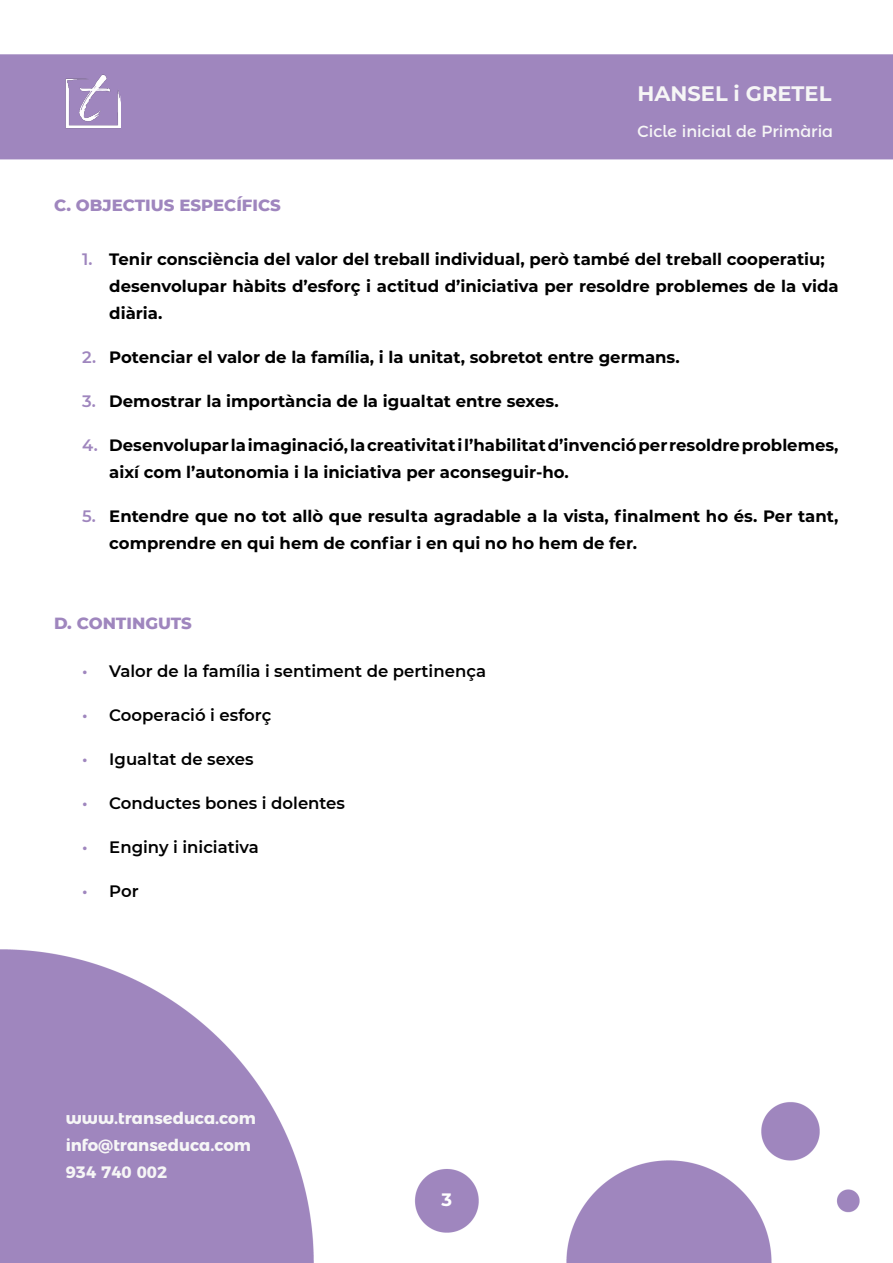
<style>
.page{position:relative;width:893px;height:1263px;background:#fff}
.page>*{position:absolute;margin:0;border:0;box-sizing:border-box;transform-origin:0 0}
.t1{font:700 21px "Montserrat";color:#f6f6f6}
.t2{font:700 18px "Montserrat";color:#fff}
.t3{font:700 16.5px/27px "Montserrat";color:#000}
.t4{font:600 16.5px "Montserrat";color:#000}
.t5{font:700 16.5px/27px "Montserrat Alternates";color:#f6f6f6}
.t6{font:800 16.5px "Montserrat";color:#9f86be}
.t7{font:16.2px "Montserrat Alternates";color:#f6f6f6}
.s1{font-weight:600;color:#9f86be}
.s2{color:#9f86be}
</style>
<div class="page">
<img style="left:0;top:54px;width:893px;height:1209px">
<img style="left:66px;top:74px;width:55px;height:66px">
<p class="t6" style="left:54px;top:193px;width:228px">C. OBJECTIUS ESPECÍFICS</p>
<p class="t1" style="left:637px;top:79px;width:195px">HANSEL i GRETEL</p>
<p class="t7" style="left:637px;top:119px;width:197px">Cicle inicial de Primària</p>
<p class="t3" style="left:109px;top:245px;width:731px;text-indent:-27px"><span class="s1">1.</span> Tenir consciència del valor del treball individual, però també del treball cooperatiu; desenvolupar hàbits d’esforç i actitud d’iniciativa per resoldre problemes de la vida diària.</p>
<p class="t3" style="left:82px;top:343px;width:599px"><span class="s1">2.</span> Potenciar el valor de la família, i la unitat, sobretot entre germans.</p>
<p class="t3" style="left:82px;top:387px;width:478px"><span class="s1">3.</span> Demostrar la importància de la igualtat entre sexes.</p>
<p class="t3" style="left:109px;top:431px;width:731px;text-indent:-27px"><span class="s1">4.</span> Desenvolupar la imaginació, la creativitat i l’habilitat d’invenció per resoldre problemes, així com l’autonomia i la iniciativa per aconseguir-ho.</p>
<p class="t3" style="left:109px;top:502px;width:731px;text-indent:-27px"><span class="s1">5.</span> Entendre que no tot allò que resulta agradable a la vista, finalment ho és. Per tant, comprendre en qui hem de confiar i en qui no ho hem de fer.</p>
<p class="t6" style="left:54px;top:611px;width:139px">D. CONTINGUTS</p>
<p class="t4" style="left:82px;top:660px;width:405px"><span class="s2">•</span> Valor de la família i sentiment de pertinença</p>
<p class="t4" style="left:82px;top:704px;width:191px"><span class="s2">•</span> Cooperació i esforç</p>
<p class="t4" style="left:82px;top:748px;width:173px"><span class="s2">•</span> Igualtat de sexes</p>
<p class="t4" style="left:82px;top:792px;width:264px"><span class="s2">•</span> Conductes bones i dolentes</p>
<p class="t4" style="left:82px;top:836px;width:178px"><span class="s2">•</span> Enginy i iniciativa</p>
<p class="t4" style="left:82px;top:880px;width:58px"><span class="s2">•</span> Por</p>
<p class="t5" style="left:66px;top:1103px;width:192px">www.transeduca.com info@transeduca.com<br>934 740 002</p>
<p class="t2" style="left:441px;top:1186px;width:12px">3</p>
</div>
